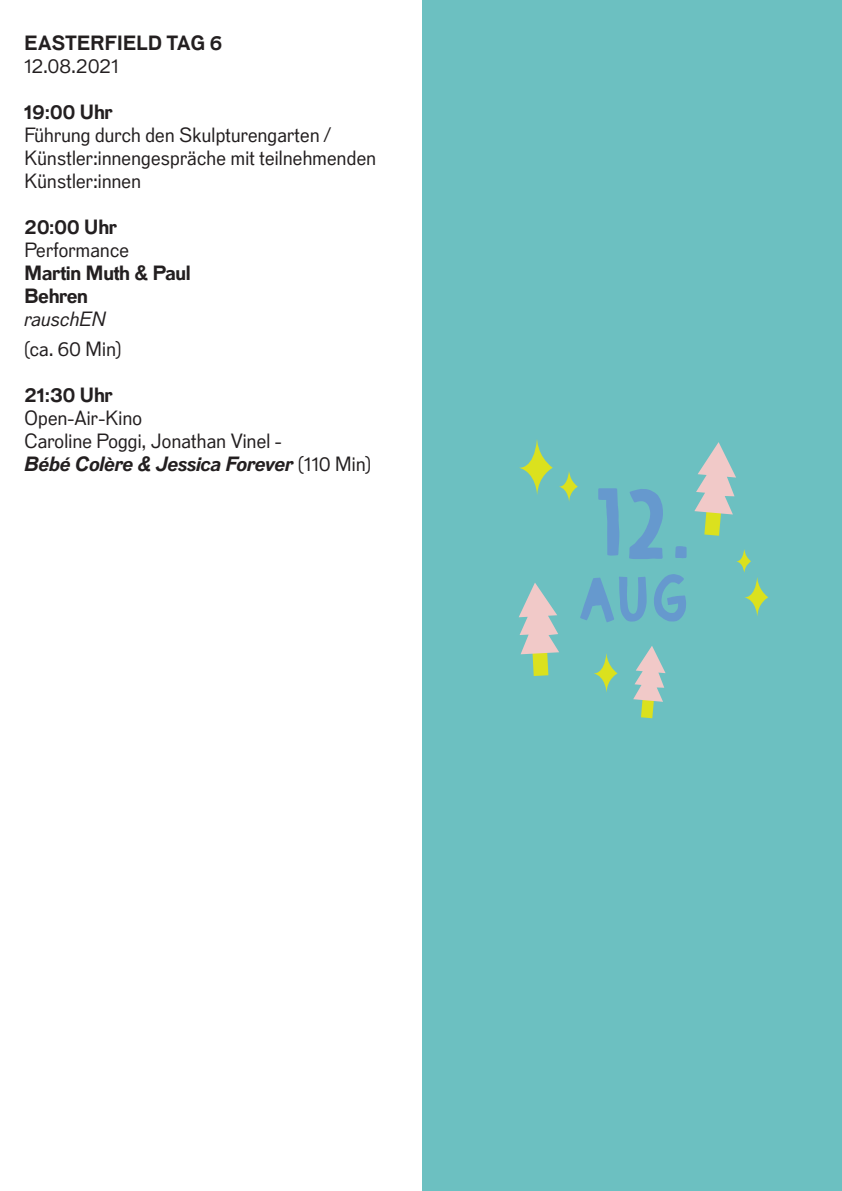
<style>
.page{position:relative;width:842px;height:1191px;background:#fff}
.page>*{position:absolute;margin:0;border:0;box-sizing:border-box;transform-origin:0 0}
.t1{font:122px "Public Beat";color:#6699ce}
.t2{font:81.2px "Public Beat";color:#6699ce}
.t3{font:20px/23px "Dada Grotesk";letter-spacing:-.02em;color:#231f20}
.t4{font:700 20px/23px "Dada Grotesk";letter-spacing:-.02em;color:#231f20}
.t5{font:italic 20px "Dada Grotesk";letter-spacing:-.02em;color:#231f20}
.s1{font-weight:700;font-style:italic}
</style>
<div class="page">
<div style="left:422px;top:0;width:420px;height:1191px;background:#6cc0c1"></div>
<svg style="left:519px;top:439px;width:34px;height:56px"></svg>
<svg style="left:559px;top:470px;width:19px;height:32px"></svg>
<svg style="left:744px;top:577px;width:24px;height:40px"></svg>
<svg style="left:593px;top:653px;width:24px;height:40px"></svg>
<svg style="left:736px;top:548px;width:15px;height:25px"></svg>
<svg style="left:694px;top:442px;width:42px;height:94px"></svg>
<svg style="left:519px;top:583px;width:40px;height:93px"></svg>
<svg style="left:633px;top:646px;width:32px;height:72px"></svg>
<p class="t4" style="left:24px;top:32px;width:200px">EASTERFIELD TAG 6</p>
<p class="t3" style="left:24px;top:54px;width:97px">12.08.2021</p>
<p class="t4" style="left:24px;top:101px;width:90px">19:00 Uhr</p>
<p class="t3" style="left:24px;top:123px;width:354px">Führung durch den Skulpturengarten /<br>Künstler:innengespräche mit teilnehmenden<br>Künstler:innen</p>
<p class="t4" style="left:24px;top:216px;width:95px">20:00 Uhr</p>
<p class="t3" style="left:24px;top:238px;width:107px">Performance</p>
<p class="t4" style="left:24px;top:262px;width:168px">Martin Muth &amp; Paul<br>Behren</p>
<p class="t5" style="left:24px;top:307px;width:84px">rauschEN</p>
<p class="t3" style="left:24px;top:337px;width:99px">(ca. 60 Min)</p>
<p class="t4" style="left:24px;top:384px;width:90px">21:30 Uhr</p>
<p class="t3" style="left:24px;top:406px;width:349px">Open-Air-Kino<br>Caroline Poggi, Jonathan Vinel -<br><span class="s1">Bébé Colère &amp; Jessica Forever</span> (110 Min)</p>
<h1 class="t1" style="left:594px;top:459px;width:101px">12.</h1>
<h2 class="t2" style="left:578px;top:555px;width:113px">AUG</h2>
</div>
